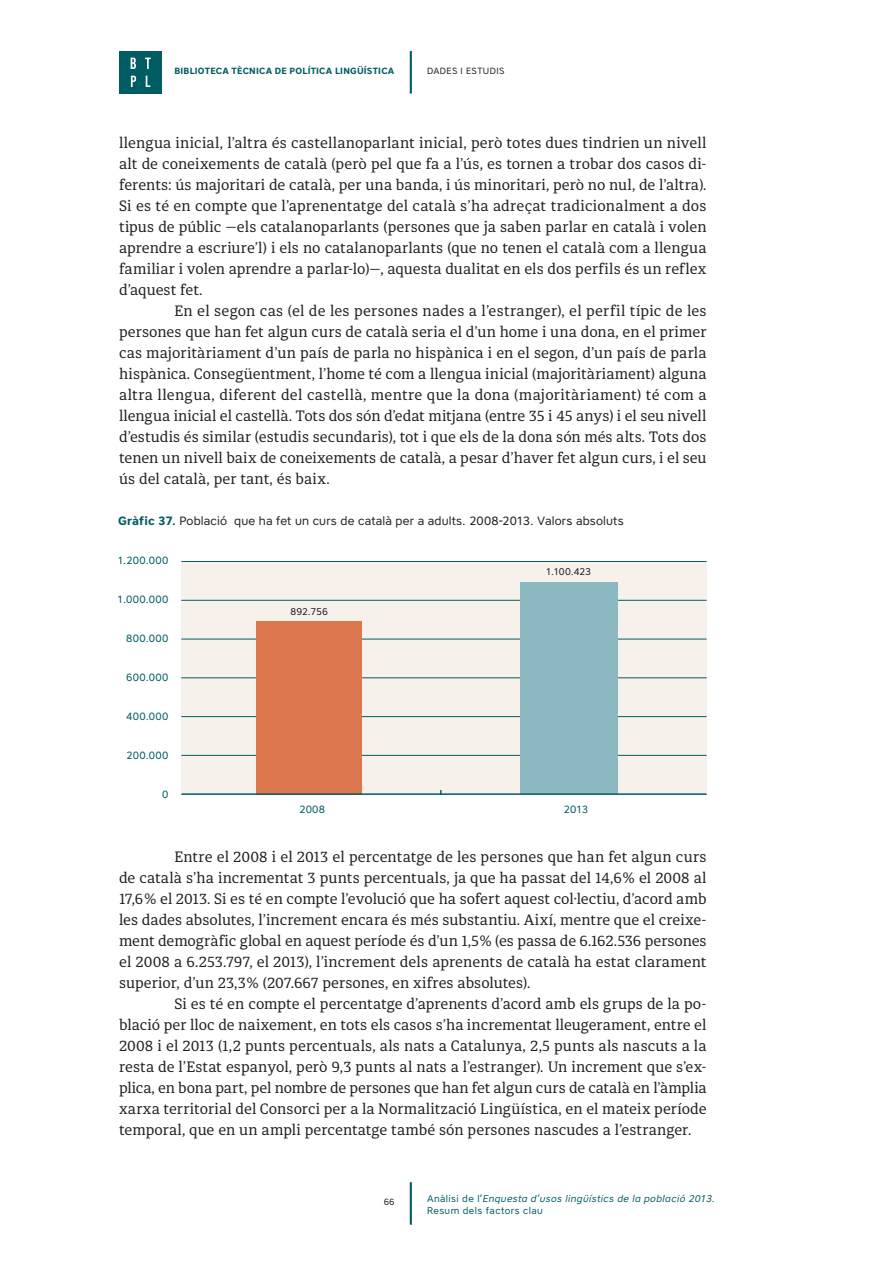
<style>
.page{position:relative;width:893px;height:1263px;background:#fff}
.page>*{position:absolute;margin:0;border:0;box-sizing:border-box;transform-origin:0 0}
.t1{font:15px/21px "Diaria Pro";letter-spacing:.005em;color:#231f20;text-align:justify}
.t2{font:12px "Core Sans A45";letter-spacing:.015em;color:#231f20}
.t3{font:10.5px "Core Sans A45";letter-spacing:.035em;color:#005d63}
.t4{font:italic 9.75px/12.1px "Core Sans A45";letter-spacing:.04em;color:#005d63}
.t5{font:9.75px "Core Sans A45";letter-spacing:-.005em;color:#231f20}
.t6{font:700 9px "Core Sans A65";letter-spacing:.02em;color:#005d63}
.t7{font:9px "Core Sans A45";letter-spacing:.05em;color:#231f20}
.s1{font-family:"Core Sans A65";font-weight:700;color:#005d63}
.s2{font-style:normal}
</style>
<div class="page">
<hr style="left:410px;top:1182px;width:2px;height:43px;background:#005d63">
<div style="left:119px;top:51px;width:43px;height:43px;background:#005d63"></div>
<svg style="left:131px;top:58px;width:20px;height:11px"></svg>
<svg style="left:131px;top:76px;width:19px;height:11px"></svg>
<hr style="left:410px;top:51px;width:2px;height:43px;background:#005d63">
<hr style="left:181px;top:561px;width:526px;height:1px;background:#005d63">
<div style="left:181px;top:562px;width:526px;height:231px;background:#f6f1ea"></div>
<hr style="left:181px;top:600px;width:526px;height:1px;background:#005d63">
<hr style="left:181px;top:639px;width:526px;height:1px;background:#005d63">
<hr style="left:181px;top:677px;width:526px;height:1px;background:#005d63">
<hr style="left:181px;top:716px;width:526px;height:1px;background:#005d63">
<hr style="left:181px;top:755px;width:526px;height:1px;background:#005d63">
<div style="left:520px;top:582px;width:97px;height:211px;background:#8cb8c2"></div>
<div style="left:257px;top:621px;width:105px;height:174px;background:#dd774d"></div>
<hr style="left:181px;top:793px;width:526px;height:2px;background:#005d63">
<p class="t6" style="left:174px;top:65px;width:222px">BIBLIOTECA TÈCNICA DE POLÍTICA LINGÜÍSTICA</p>
<p class="t7" style="left:427px;top:65px;width:79px">DADES I ESTUDIS</p>
<p class="t1" style="left:119px;top:132px;width:589px">llengua inicial, l’altra és castellanoparlant inicial, però totes dues tindrien un nivell alt de coneixements de català (però pel que fa a l’ús, es tornen a trobar dos casos di&shy;ferents: ús majoritari de català, per una banda, i ús minoritari, però no nul, de l’altra).<br>Si es té en compte que l’aprenentatge del català s’ha adreçat tradicionalment a dos tipus de públic —els catalanoparlants (persones que ja saben parlar en català i volen aprendre a escriure’l) i els no catalanoparlants (que no tenen el català com a llengua familiar i volen aprendre a parlar-lo)—, aquesta dualitat en els dos perfils és un reflex d’aquest fet.</p>
<p class="t1" style="left:119px;top:300px;width:589px;text-indent:55px">En el segon cas (el de les persones nades a l’estranger), el perfil típic de les persones que han fet algun curs de català seria el d’un home i una dona, en el primer cas majoritàriament d’un país de parla no hispànica i en el segon, d’un país de parla hispànica. Consegüentment, l’home té com a llengua inicial (majoritàriament) alguna altra llengua, diferent del castellà, mentre que la dona (majoritàriament) té com a llengua inicial el castellà. Tots dos són d’edat mitjana (entre 35 i 45 anys) i el seu nivell d’estudis és similar (estudis secundaris), tot i que els de la dona són més alts. Tots dos tenen un nivell baix de coneixements de català, a pesar d’haver fet algun curs, i el seu ús del català, per tant, és baix.</p>
<p class="t2" style="left:118px;top:513px;width:507px"><span class="s1">Gràfic 37.</span> Població que ha fet un curs de català per a adults. 2008-2013. Valors absoluts</p>
<p class="t3" style="left:117px;top:553px;width:52px">1.200.000</p>
<p class="t3" style="left:117px;top:592px;width:53px">1.000.000</p>
<p class="t3" style="left:126px;top:631px;width:44px">800.000</p>
<p class="t3" style="left:126px;top:670px;width:44px">600.000</p>
<p class="t3" style="left:126px;top:709px;width:44px">400.000</p>
<p class="t3" style="left:126px;top:748px;width:43px">200.000</p>
<p class="t3" style="left:162px;top:787px;width:8px">0</p>
<p class="t5" style="left:291px;top:605px;width:39px">892.756</p>
<p class="t5" style="left:546px;top:566px;width:47px">1.100.423</p>
<p class="t3" style="left:299px;top:803px;width:27px">2008</p>
<p class="t3" style="left:564px;top:803px;width:26px">2013</p>
<p class="t1" style="left:119px;top:846px;width:589px;text-indent:55px">Entre el 2008 i el 2013 el percentatge de les persones que han fet algun curs de català s’ha incrementat 3 punts percentuals, ja que ha passat del 14,6% el 2008 al 17,6% el 2013. Si es té en compte l’evolució que ha sofert aquest col·lectiu, d’acord amb les dades absolutes, l’increment encara és més substantiu. Així, mentre que el creixe&shy;ment demogràfic global en aquest període és d’un 1,5% (es passa de 6.162.536 persones el 2008 a 6.253.797, el 2013), l’increment dels aprenents de català ha estat clarament superior, d’un 23,3% (207.667 persones, en xifres absolutes).</p>
<p class="t1" style="left:119px;top:993px;width:589px;text-indent:55px">Si es té en compte el percentatge d’aprenents d’acord amb els grups de la po&shy;blació per lloc de naixement, en tots els casos s’ha incrementat lleugerament, entre el 2008 i el 2013 (1,2 punts percentuals, als nats a Catalunya, 2,5 punts als nascuts a la resta de l’Estat espanyol, però 9,3 punts al nats a l’estranger). Un increment que s’ex&shy;plica, en bona part, pel nombre de persones que han fet algun curs de català en l’àmplia xarxa territorial del Consorci per a la Normalització Lingüística, en el mateix període temporal, que en un ampli percentatge també són persones nascudes a l’estranger.</p>
<p class="t7" style="left:384px;top:1195px;width:12px">66</p>
<p class="t4" style="left:427px;top:1192px;width:289px"><span class="s2">Anàlisi de l’</span>Enquesta d’usos lingüístics de la població 2013<span class="s2">.<br>Resum dels factors clau</span></p>
</div>
